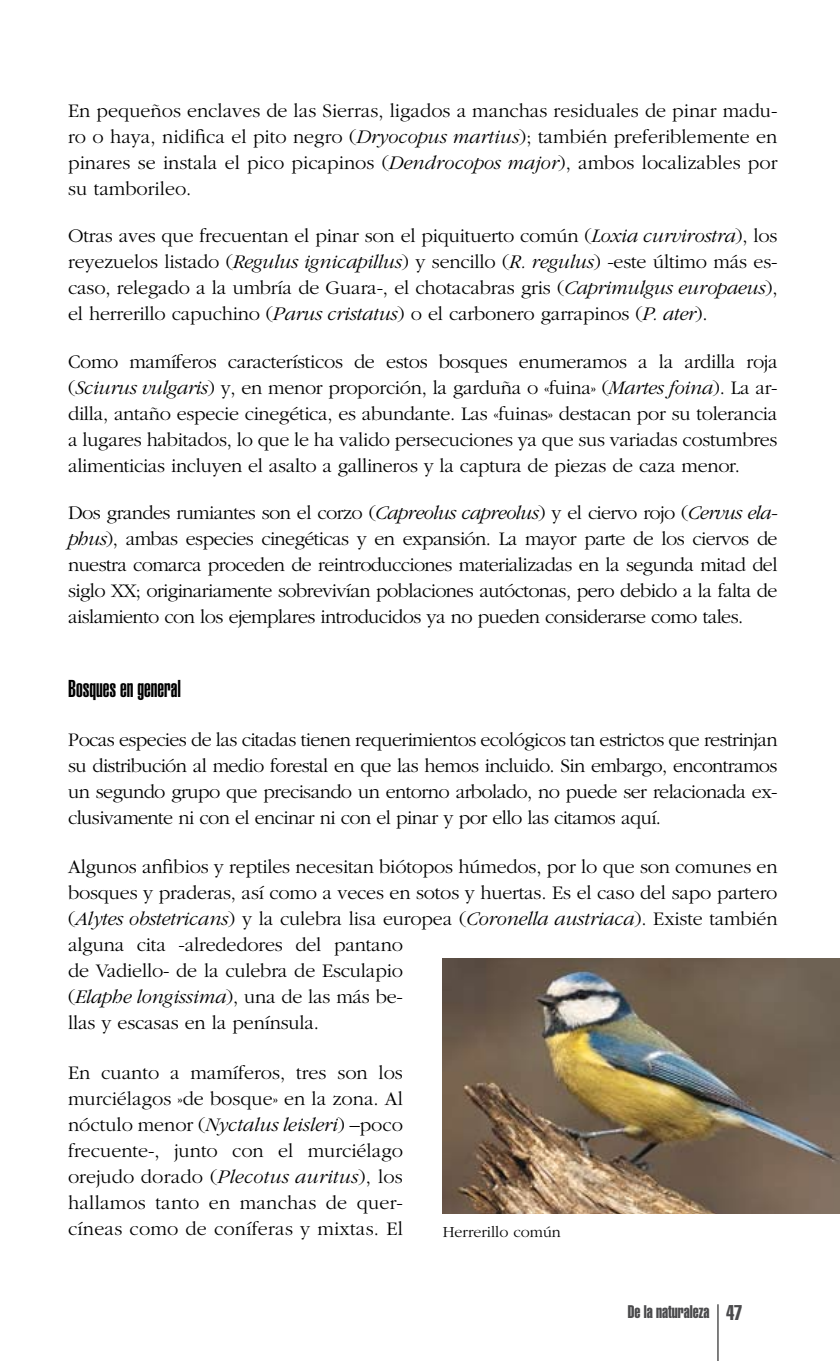
<style>
.page{position:relative;width:840px;height:1361px;background:#fff}
.page>*{position:absolute;margin:0;border:0;box-sizing:border-box;transform-origin:0 0}
.t1{font:900 extra-condensed 24px "Helvetica";color:#000}
.t2{font:300 20px/26px "Garamond";letter-spacing:-.01em;color:#000;text-align:justify}
.t3{font:18px "Helvetica Extra Compressed";color:#4b4b4d}
.t4{font:300 16px "Garamond";color:#000}
.s1{font-style:italic}
.s2{font-size:21px}
</style>
<div class="page">
<hr style="left:717px;top:1304px;width:1px;height:57px;background:#000">
<img style="left:442px;top:958px;width:397px;height:255px">
<p class="t2" style="left:68px;top:98px;width:710px">En pequeños enclaves de las Sierras, ligados a manchas residuales de pinar madu&shy;ro o haya, nidifica el pito negro (<span class="s1">Dryocopus martius</span>); también preferiblemente en pinares se instala el pico picapinos (<span class="s1">Dendrocopos major</span>), ambos localizables por su tamborileo.</p>
<p class="t2" style="left:68px;top:223px;width:710px">Otras aves que frecuentan el pinar son el piquituerto común (<span class="s1">Loxia curvirostra</span>), los reyezuelos listado (<span class="s1">Regulus ignicapillus</span>) y sencillo (<span class="s1">R. regulus</span>) -este último más es&shy;caso, relegado a la umbría de Guara-, el chotacabras gris (<span class="s1">Caprimulgus europaeus</span>), el herrerillo capuchino (<span class="s1">Parus cristatus</span>) o el carbonero garrapinos (<span class="s1">P. ater</span>).</p>
<p class="t2" style="left:68px;top:349px;width:710px">Como mamíferos característicos de estos bosques enumeramos a la ardilla roja (<span class="s1">Sciurus vulgaris</span>) y, en menor proporción, la garduña o «fuina» (<span class="s1">Martes foina</span>). La ar&shy;dilla, antaño especie cinegética, es abundante. Las «fuinas» destacan por su tolerancia a lugares habitados, lo que le ha valido persecuciones ya que sus variadas costumbres alimenticias incluyen el asalto a gallineros y la captura de piezas de caza menor.</p>
<p class="t2" style="left:68px;top:500px;width:710px">Dos grandes rumiantes son el corzo (<span class="s1">Capreolus capreolus</span>) y el ciervo rojo (<span class="s1">Cervus ela&shy;phus</span>), ambas especies cinegéticas y en expansión. La mayor parte de los ciervos de nuestra comarca proceden de reintroducciones materializadas en la segunda mitad del siglo XX; originariamente sobrevivían poblaciones autóctonas, pero debido a la falta de aislamiento con los ejemplares introducidos ya no pueden considerarse como tales.</p>
<p class="t1" style="left:68px;top:675px;width:114px">Bosques en general</p>
<p class="t2" style="left:68px;top:727px;width:710px">Pocas especies de las citadas tienen requerimientos ecológicos tan estrictos que restrinjan su distribución al medio forestal en que las hemos incluido. Sin embargo, encontramos un segundo grupo que precisando un entorno arbolado, no puede ser relacionada ex&shy;clusivamente ni con el encinar ni con el pinar y por ello las citamos aquí.</p>
<p class="t2" style="left:68px;top:853px;width:710px;text-align:left">Algunos anfibios y reptiles necesitan biótopos húmedos, por lo que son comunes en bosques y praderas, así como a veces en sotos y huertas. Es el caso del sapo partero (<span class="s1">Alytes obstetricans</span>) y la culebra lisa europea (<span class="s1">Coronella austriaca</span>). Existe también alguna cita -alrededores del pantano<br>de Vadiello- de la culebra de Esculapio<br>(<span class="s1">Elaphe longissima</span>), una de las más be-<br>llas y escasas en la península.</p>
<p class="t2" style="left:68px;top:1060px;width:336px">En cuanto a mamíferos, tres son los murciélagos »de bosque» en la zona. Al nóctulo menor (<span class="s1">Nyctalus leisleri</span>) –poco frecuente-, junto con el murciélago orejudo dorado (<span class="s1">Plecotus auritus</span>), los hallamos tanto en manchas de quer&shy;cíneas como de coníferas y mixtas. El</p>
<p class="t4" style="left:442px;top:1223px;width:120px">Herrerillo común</p>
<p class="t3" style="left:627px;top:1300px;width:116px">De la naturaleza <span class="s2">47</span></p>
</div>
